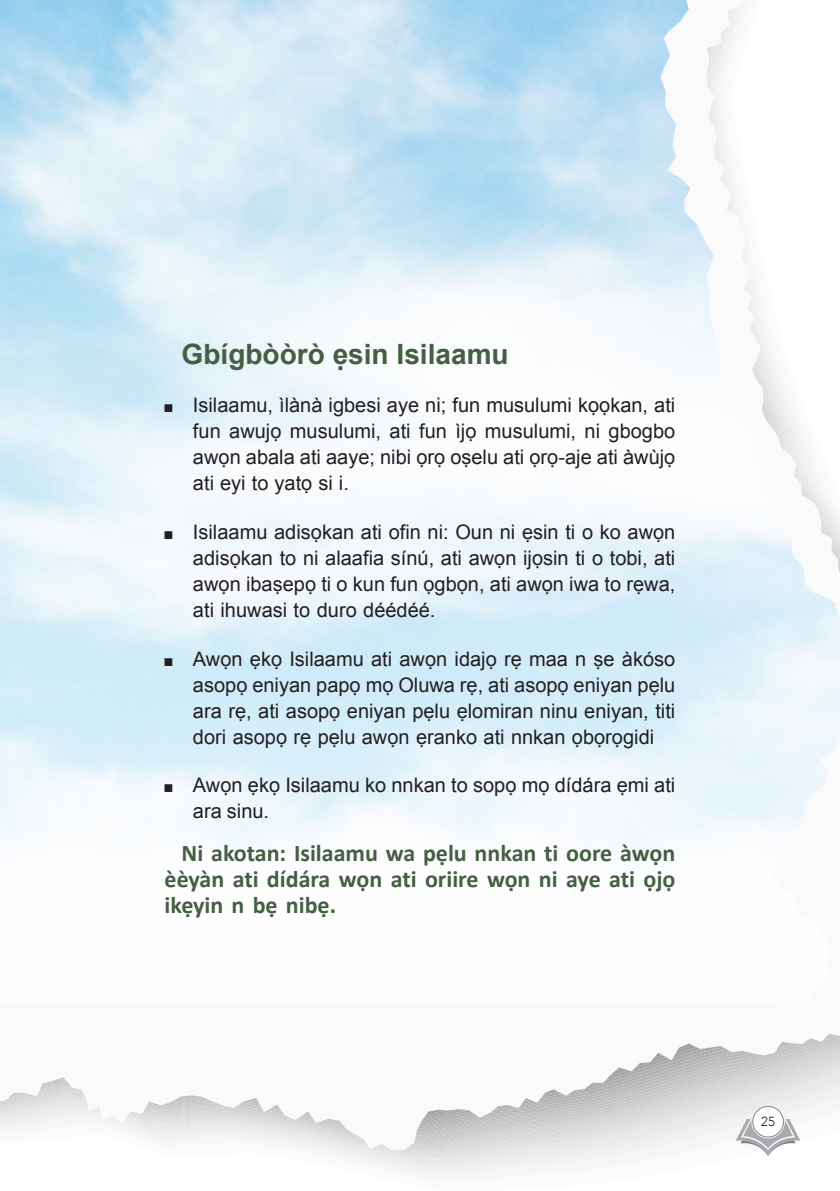
<style>
.page{position:relative;width:840px;height:1191px;background:#fff}
.page>*{position:absolute;margin:0;border:0;box-sizing:border-box;transform-origin:0 0}
.نص_داخلي{font:700 28px "Arial";color:#445f41}
.نص_داخلي-2{font:700 24px/26px "Calibri";color:#445f41;text-align:justify}
.t1{font:20px/26px "Arial";color:#231f20;text-align:justify}
.t2{font:300 13.2px "Avenir";color:#231f20}
.s1{font-family:"Muna";font-weight:700}
</style>
<div class="page">
<svg style="left:0;top:1033px;width:839px;height:117px"></svg>
<svg style="left:735px;top:1119px;width:65px;height:37px"></svg>
<div style="left:752px;top:1106px;width:31px;height:31px;background:#fff;border-radius:50%"></div>
<div style="left:752px;top:1106px;width:31px;height:31px;border:1px solid #808285;border-radius:50%"></div>
<p class="نص_داخلي" style="left:181px;top:335px;width:328px">Gbígbòòrò ẹsin Isilaamu</p>
<p class="t1" style="left:193px;top:392px;width:483px;text-indent:-28px"><span class="s1">¨</span> Isilaamu, ìlànà igbesi aye ni; fun musulumi kọọkan, ati fun awujọ musulumi, ati fun ìjọ musulumi, ni gbogbo awọn abala ati aaye; nibi ọrọ oṣelu ati ọrọ-aje ati àwùjọ ati eyi to yatọ si i.</p>
<p class="t1" style="left:193px;top:519px;width:483px;text-indent:-28px"><span class="s1">¨</span> Isilaamu adisọkan ati ofin ni: Oun ni ẹsin ti o ko awọn adisọkan to ni alaafia sínú, ati awọn ijọsin ti o tobi, ati awọn ibaṣepọ ti o kun fun ọgbọn, ati awọn iwa to rẹwa, ati ihuwasi to duro déédéé.</p>
<p class="t1" style="left:193px;top:646px;width:483px;text-indent:-28px"><span class="s1">¨</span> Awọn ẹkọ Isilaamu ati awọn idajọ rẹ maa n ṣe àkóso asopọ eniyan papọ mọ Oluwa rẹ, ati asopọ eniyan pẹlu ara rẹ, ati asopọ eniyan pẹlu ẹlomiran ninu eniyan, titi dori asopọ rẹ pẹlu awọn ẹranko ati nnkan ọbọrọgidi</p>
<p class="t1" style="left:193px;top:772px;width:483px;text-indent:-28px"><span class="s1">¨</span> Awọn ẹkọ Isilaamu ko nnkan to sopọ mọ dídára ẹmi ati ara sinu.</p>
<p class="نص_داخلي-2" style="left:164px;top:839px;width:512px;text-indent:17px">Ni akotan: Isilaamu wa pẹlu nnkan ti oore àwọn èèyàn ati dídára wọn ati oriire wọn ni aye ati ọjọ ikẹyin n bẹ nibẹ.</p>
<p class="t2" style="left:760px;top:1113px;width:15px">25</p>
</div>
